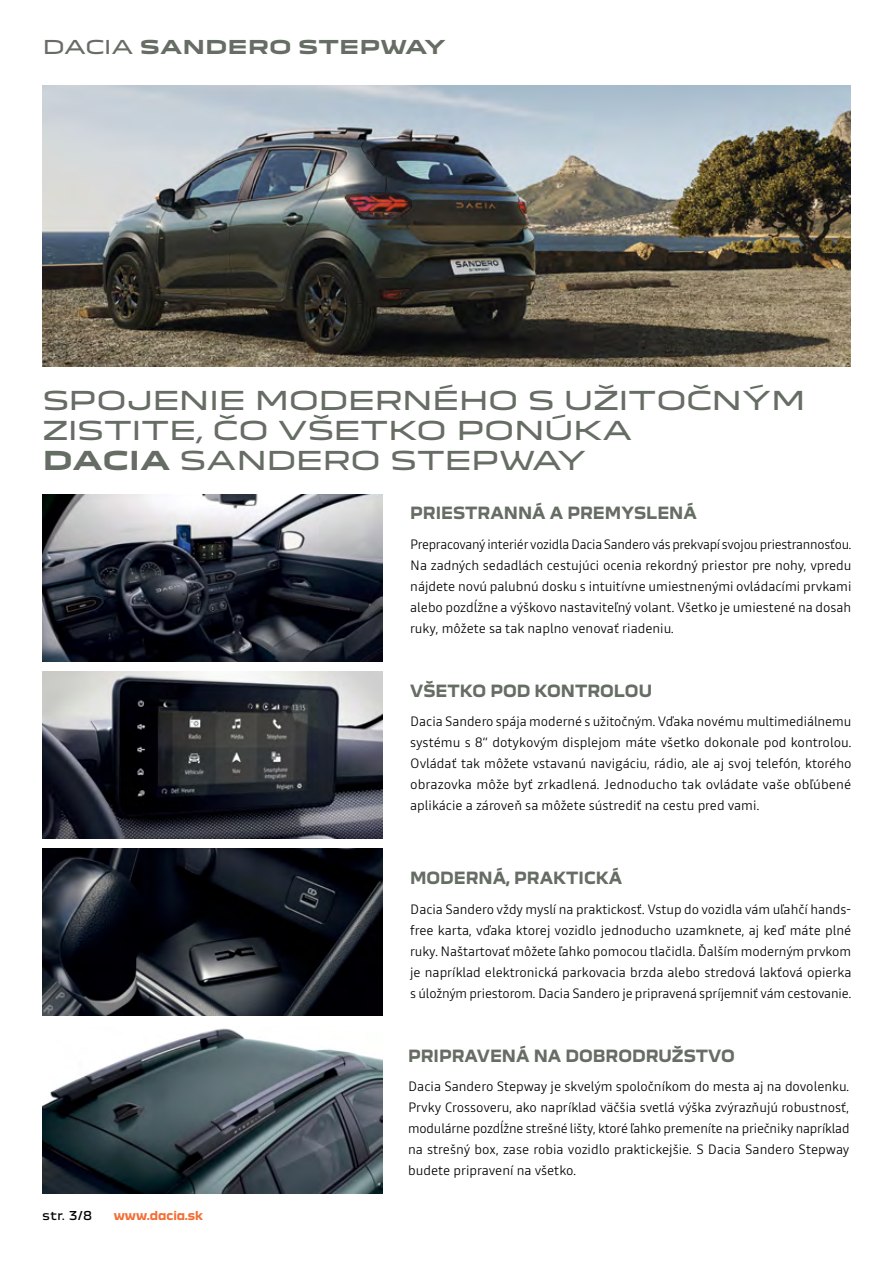
<style>
.page{position:relative;width:893px;height:1263px;background:#fff}
.page>*{position:absolute;margin:0;border:0;box-sizing:border-box;transform-origin:0 0}
.t1{font:25.5px/30px "Dacia Block Extended";letter-spacing:-.035em;color:#666d64}
.t2{font:700 18.75px "Dacia Block Extended";color:#666d64}
.t3{font:700 16.5px "Dacia Block";color:#666d64}
.t4{font:300 13.5px/21px "Read";color:#000;text-align:justify}
.t5{font:700 12px "Dacia Block";color:#f36e35}
.t6{font:12px "Dacia Block";color:#000}
.s1{font-weight:400}
.s2{font-weight:700}
</style>
<div class="page">
<img style="left:43px;top:1028px;width:340px;height:165px">
<img style="left:43px;top:494px;width:340px;height:167px">
<img style="left:43px;top:849px;width:340px;height:166px">
<img style="left:43px;top:672px;width:340px;height:167px">
<img style="left:43px;top:85px;width:807px;height:281px">
<h2 class="t2" style="left:43px;top:37px;width:404px"><span class="s1">DACIA</span> SANDERO STEPWAY</h2>
<h1 class="t1" style="left:43px;top:386px;width:765px;text-indent:212px">MODERN ÉHO S UŽITOČNÝM<br>ZISTITE, ČO VŠETKO PON ÚKA<br><span class="s2">DACIA</span> SAN DE RO STE PWAY</h1>
<p class="t3" style="left:410px;top:504px;width:288px">PRIESTRANNÁ A PREMYSLENÁ</p>
<p class="t4" style="left:410px;top:533px;width:443px">Prepracovaný interiér vozidla Dacia Sandero vás prekvapí svojou priestrannosťou.<br>Na zadných sedadlách cestujúci ocenia rekordný priestor pre nohy, vpredu nájdete novú palubnú dosku s intuitívne umiestnenými ovládacími prvkami alebo pozdĺžne a výškovo nastaviteľný volant. Všetko je umiestené na dosah ruky, môžete sa tak naplno venovať riadeniu.</p>
<h1 class="t1" style="left:43px;top:386px;width:133px">SPOJENIE</h1>
<p class="t3" style="left:410px;top:681px;width:243px">VŠETKO POD KONTROLOU</p>
<p class="t4" style="left:410px;top:711px;width:443px">Dacia Sandero spája moderné s užitočným. Vďaka novému multimediálnemu systému s 8“ dotykovým displejom máte všetko dokonale pod kontrolou.<br>Ovládať tak môžete vstavanú navigáciu, rádio, ale aj svoj telefón, ktorého obrazovka môže byť zrkadlená. Jednoducho tak ovládate vaše obľúbené aplikácie a zároveň sa môžete sústrediť na cestu pred vami.</p>
<p class="t3" style="left:410px;top:869px;width:214px">MODERNÁ, PRAKTICKÁ</p>
<p class="t4" style="left:410px;top:898px;width:443px">Dacia Sandero vždy myslí na praktickosť. Vstup do vozidla vám uľahčí hands&shy;free karta, vďaka ktorej vozidlo jednoducho uzamknete, aj keď máte plné ruky. Naštartovať môžete ľahko pomocou tlačidla. Ďalším moderným prvkom je napríklad elektronická parkovacia brzda alebo stredová lakťová opierka s úložným priestorom. Dacia Sandero je pripravená spríjemniť vám cestovanie.</p>
<p class="t6" style="left:43px;top:1206px;width:51px">str. 3/8</p>
<p class="t5" style="left:114px;top:1209px;width:91px">www.dacia.sk</p>
<p class="t3" style="left:408px;top:1046px;width:328px">PRIPRAVENÁ NA DOBRODRUŽSTVO</p>
<p class="t4" style="left:408px;top:1076px;width:443px">Dacia Sandero Stepway je skvelým spoločníkom do mesta aj na dovolenku.<br>Prvky Crossoveru, ako napríklad väčšia svetlá výška zvýrazňujú robustnosť, modulárne pozdĺžne strešné lišty, ktoré ľahko premeníte na priečniky napríklad na strešný box, zase robia vozidlo praktickejšie. S Dacia Sandero Stepway budete pripravení na všetko.</p>
</div>
